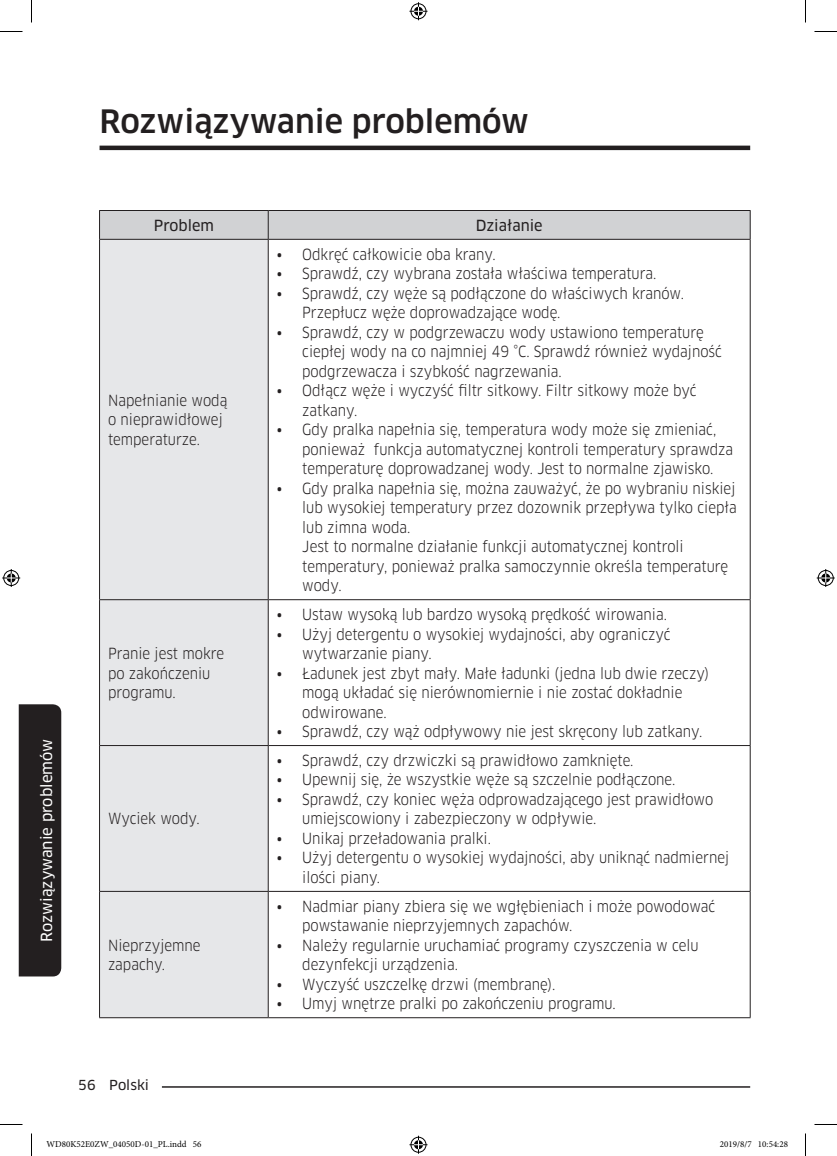
<style>
.page{position:relative;width:837px;height:1156px;background:#fff}
.page>*{position:absolute;margin:0;border:0;box-sizing:border-box;transform-origin:0 0}
.t1{font:500 31.5px "Samsung Clan Pro";color:#231f20}
.t2{font:15px/19.5px "Samsung Clan Pro";color:#231f20;scale:.9 1}
.t3{font:15px "Samsung Clan Pro News";color:#fff}
.t4{font:15px "Samsung Clan Pro News";color:#231f20}
.t5{font:13.5px "Samsung Clan Pro News";color:#231f20}
.t6{font:9px "Minion Pro";color:#000}
.s1{font-family:"Samsung Clan Pro News"}
</style>
<div class="page">
<hr style="left:100px;top:1086px;width:650px;height:1px;background:#231f20">
<div style="left:78px;top:1077px;width:84px;height:15px;background:#fff"></div>
<div style="left:19px;top:704px;width:42px;height:272px;background:#231f20"></div>
<hr style="left:100px;top:146px;width:650px;height:4px;background:#231f20">
<div style="left:100px;top:240px;width:168px;height:777px;background:#e6e7e9"></div>
<svg style="left:99px;top:210px;width:652px;height:29px"></svg>
<hr style="left:99px;top:239px;width:169px;height:1px;background:#231f20">
<hr style="left:99px;top:240px;width:1px;height:359px;background:#231f20">
<hr style="left:268px;top:239px;width:482px;height:1px;background:#231f20">
<hr style="left:268px;top:240px;width:1px;height:359px;background:#231f20">
<hr style="left:750px;top:240px;width:1px;height:359px;background:#231f20">
<hr style="left:99px;top:599px;width:169px;height:1px;background:#231f20">
<hr style="left:99px;top:600px;width:1px;height:145px;background:#231f20">
<hr style="left:268px;top:599px;width:482px;height:1px;background:#231f20">
<hr style="left:268px;top:600px;width:1px;height:145px;background:#231f20">
<hr style="left:750px;top:600px;width:1px;height:145px;background:#231f20">
<hr style="left:99px;top:745px;width:169px;height:1px;background:#231f20">
<hr style="left:99px;top:746px;width:1px;height:145px;background:#231f20">
<hr style="left:268px;top:745px;width:482px;height:1px;background:#231f20">
<hr style="left:268px;top:746px;width:1px;height:145px;background:#231f20">
<hr style="left:750px;top:746px;width:1px;height:145px;background:#231f20">
<hr style="left:99px;top:891px;width:169px;height:1px;background:#231f20">
<hr style="left:99px;top:892px;width:1px;height:125px;background:#231f20">
<hr style="left:268px;top:891px;width:482px;height:1px;background:#231f20">
<hr style="left:268px;top:892px;width:1px;height:125px;background:#231f20">
<hr style="left:750px;top:892px;width:1px;height:125px;background:#231f20">
<hr style="left:99px;top:1017px;width:169px;height:1px;background:#231f20">
<hr style="left:268px;top:1017px;width:482px;height:1px;background:#231f20">
<svg style="left:0;top:31px;width:22px;height:1px"></svg>
<svg style="left:814px;top:31px;width:23px;height:1px"></svg>
<svg style="left:0;top:1124px;width:22px;height:1px"></svg>
<svg style="left:814px;top:1124px;width:23px;height:1px"></svg>
<svg style="left:31px;top:0;width:1px;height:22px"></svg>
<svg style="left:31px;top:1133px;width:1px;height:23px"></svg>
<svg style="left:805px;top:0;width:1px;height:22px"></svg>
<svg style="left:805px;top:1133px;width:1px;height:23px"></svg>
<svg style="left:409px;top:2px;width:18px;height:18px"></svg>
<svg style="left:409px;top:1136px;width:18px;height:18px"></svg>
<svg style="left:2px;top:569px;width:18px;height:18px"></svg>
<svg style="left:817px;top:569px;width:18px;height:18px"></svg>
<h1 class="t1" style="left:100px;top:103px;width:431px">Rozwiązywanie problemów</h1>
<p class="t4" style="left:154px;top:216px;width:62px">Problem</p>
<p class="t4" style="left:476px;top:216px;width:68px">Działanie</p>
<p class="t2" style="left:108px;top:391px;width:134px">Napełnianie wodą o nieprawidłowej temperaturze.</p>
<p class="t3" style="left:38px;top:942px;width:205px;rotate:-90deg">Rozwiązywanie problemów</p>
<p class="t2" style="left:108px;top:644px;width:131px">Pranie jest mokre po zakończeniu programu.</p>
<p class="t2" style="left:108px;top:809px;width:103px">Wyciek wody.</p>
<p class="t2" style="left:108px;top:935px;width:104px">Nieprzyjemne zapachy.</p>
<p class="t5" style="left:78px;top:1077px;width:72px">56 Polski</p>
<p class="t2" style="left:277px;top:244px;width:245px"><span class="s1">•</span> Odkręć całkowicie oba krany.</p>
<p class="t2" style="left:277px;top:264px;width:423px"><span class="s1">•</span> Sprawdź, czy wybrana została właściwa temperatura.</p>
<p class="t2" style="left:302px;top:283px;width:426px;text-indent:-26px"><span class="s1">•</span> Sprawdź, czy węże są podłączone do właściwych kranów.<br>Przepłucz węże doprowadzające wodę.</p>
<p class="t2" style="left:302px;top:322px;width:468px;text-indent:-26px"><span class="s1">•</span> Sprawdź, czy w podgrzewaczu wody ustawiono temperaturę ciepłej wody na co najmniej 49 °C. Sprawdź również wydajność podgrzewacza i szybkość nagrzewania.</p>
<p class="t2" style="left:302px;top:381px;width:439px;text-indent:-26px"><span class="s1">•</span> Odłącz węże i wyczyść filtr sitkowy. Filtr sitkowy może być zatkany.</p>
<p class="t2" style="left:302px;top:420px;width:480px;text-indent:-26px"><span class="s1">•</span> Gdy pralka napełnia się, temperatura wody może się zmieniać, ponieważ funkcja automatycznej kontroli temperatury sprawdza temperaturę doprowadzanej wody. Jest to normalne zjawisko.</p>
<p class="t2" style="left:302px;top:478px;width:484px;text-indent:-26px"><span class="s1">•</span> Gdy pralka napełnia się, można zauważyć, że po wybraniu niskiej lub wysokiej temperatury przez dozownik przepływa tylko ciepła lub zimna woda.<br>Jest to normalne działanie funkcji automatycznej kontroli temperatury, ponieważ pralka samoczynnie określa temperaturę wody.</p>
<p class="t2" style="left:277px;top:605px;width:435px"><span class="s1">•</span> Ustaw wysoką lub bardzo wysoką prędkość wirowania.</p>
<p class="t2" style="left:302px;top:624px;width:411px;text-indent:-26px"><span class="s1">•</span> Użyj detergentu o wysokiej wydajności, aby ograniczyć wytwarzanie piany.</p>
<p class="t2" style="left:302px;top:663px;width:454px;text-indent:-26px"><span class="s1">•</span> Ładunek jest zbyt mały. Małe ładunki (jedna lub dwie rzeczy) mogą układać się nierównomiernie i nie zostać dokładnie odwirowane.</p>
<p class="t2" style="left:277px;top:722px;width:474px"><span class="s1">•</span> Sprawdź, czy wąż odpływowy nie jest skręcony lub zatkany.</p>
<p class="t2" style="left:277px;top:750px;width:398px"><span class="s1">•</span> Sprawdź, czy drzwiczki są prawidłowo zamknięte.</p>
<p class="t2" style="left:277px;top:770px;width:444px"><span class="s1">•</span> Upewnij się, że wszystkie węże są szczelnie podłączone.</p>
<p class="t2" style="left:302px;top:789px;width:458px;text-indent:-26px"><span class="s1">•</span> Sprawdź, czy koniec węża odprowadzającego jest prawidłowo umiejscowiony i zabezpieczony w odpływie.</p>
<p class="t2" style="left:277px;top:828px;width:240px"><span class="s1">•</span> Unikaj przeładowania pralki.</p>
<p class="t2" style="left:302px;top:848px;width:476px;text-indent:-26px"><span class="s1">•</span> Użyj detergentu o wysokiej wydajności, aby uniknąć nadmiernej ilości piany.</p>
<p class="t2" style="left:302px;top:896px;width:460px;text-indent:-26px"><span class="s1">•</span> Nadmiar piany zbiera się we wgłębieniach i może powodować powstawanie nieprzyjemnych zapachów.</p>
<p class="t2" style="left:302px;top:935px;width:442px;text-indent:-26px"><span class="s1">•</span> Należy regularnie uruchamiać programy czyszczenia w celu dezynfekcji urządzenia.</p>
<p class="t2" style="left:277px;top:974px;width:311px"><span class="s1">•</span> Wyczyść uszczelkę drzwi (membranę).</p>
<p class="t2" style="left:277px;top:994px;width:378px"><span class="s1">•</span> Umyj wnętrze pralki po zakończeniu programu.</p>
<p class="t6" style="left:46px;top:1138px;width:156px">WD80K52E0ZW_04050D-01_PL.indd 56</p>
<p class="t6" style="left:720px;top:1138px;width:70px">2019/8/7 10:54:28</p>
</div>
